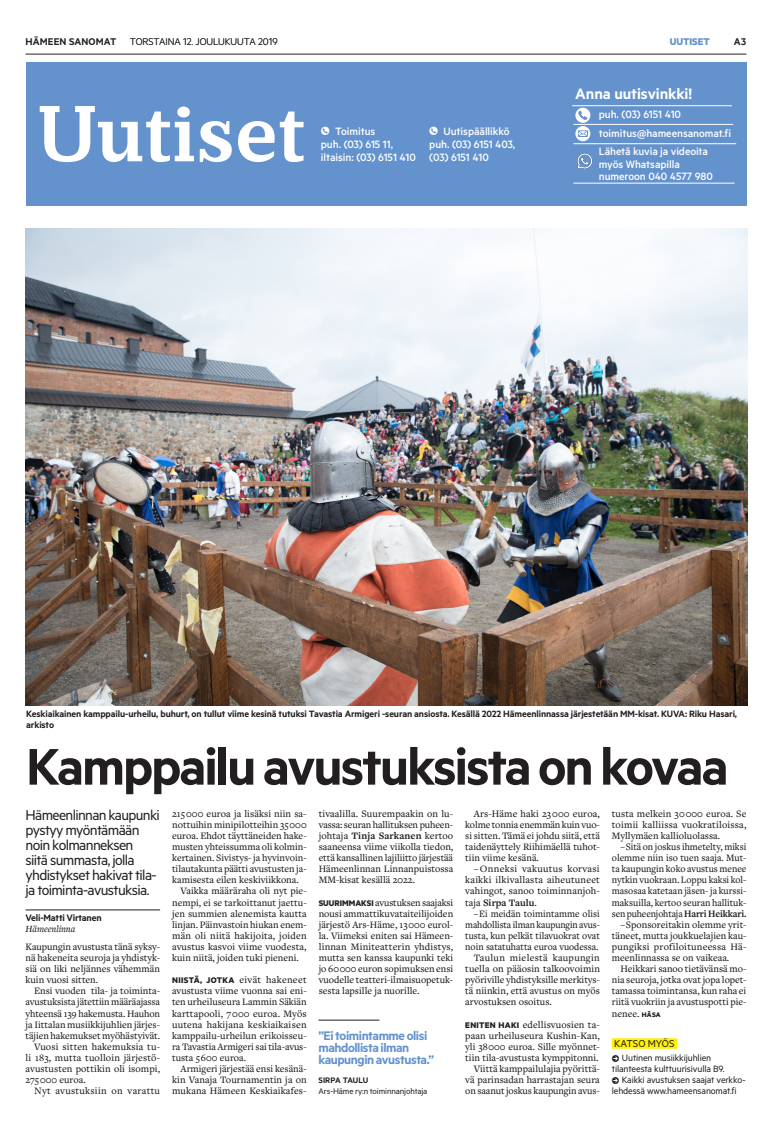
<style>
.page{position:relative;width:772px;height:1134px;background:#fff}
.page>*{position:absolute;margin:0;border:0;box-sizing:border-box;transform-origin:0 0}
.t1{font:600 79px "Prumo Slab";letter-spacing:.02em;color:#fff}
.t2{font:600 58px "Metric";letter-spacing:-.035em;color:#231f20}
.t3{font:600 17px "Metric";letter-spacing:-.005em;color:#fff}
.t4{font:16px/15px "Metric";letter-spacing:-.04em;color:#231f20}
.t5{font:600 14px/12px "Metric";letter-spacing:-.03em;color:#6392cd}
.t6{font:500 12px/13px "Metric";letter-spacing:-.005em;color:#fff}
.t7{font:11.3px "Metric";color:#231f20}
.t8{font:300 11px "Metric";letter-spacing:-.005em;color:#231f20}
.t9{font:700 11px "Metric";letter-spacing:-.005em;color:#6392cd}
.t10{font:600 11px "Metric";color:#231f20}
.t11{font:600 10.5px "Metric";letter-spacing:-.02em;color:#231f20}
.t12{font:600 10.3px/11.1px "Metric";letter-spacing:-.01em;color:#231f20}
.t13{font:10.3px "Metric";letter-spacing:-.01em;color:#231f20}
.t14{font:500 10.2px/11.1px "Freight Text Pro";color:#231f20;text-align:justify}
.t15{font:500 10.2px "Freight Text Pro";color:#231f20;scale:.96 1}
.t16{font:500 10.2px "Freight Text Pro";letter-spacing:.025em;color:#231f20}
.t17{font:500 10.2px "Freight Text Pro";color:#231f20;scale:.95 1}
.t18{font:italic 500 9.8px "Freight Text Pro";letter-spacing:-.01em;color:#231f20}
.t19{font:9.2px "Metric";letter-spacing:-.01em;color:#231f20}
.t20{font:600 9px "Metric";letter-spacing:-.005em;color:#231f20}
.s1{font-weight:600}
.s2{font-family:"Metric";font-weight:700;font-size:9.2px}
.s3{font-weight:700}
.s4{font-family:"Metric";font-weight:700;font-size:7.5px}
.s5{font-size:10px}
</style>
<div class="page">
<hr style="left:26px;top:54px;width:720px;height:1px;background:#231f20">
<div style="left:26px;top:62px;width:720px;height:144px;background:#6392cd"></div>
<svg style="left:575px;top:108px;width:15px;height:33px"></svg>
<img style="left:577px;top:153px;width:14px;height:16px">
<hr style="left:573px;top:124px;width:159px;height:1px;background:#fff">
<hr style="left:571px;top:105px;width:160px;height:1px;background:#fff">
<hr style="left:573px;top:183px;width:161px;height:1px;background:#fff">
<hr style="left:573px;top:143px;width:162px;height:1px;background:#fff">
<hr style="left:26px;top:910px;width:134px;height:1px;background:#231f20">
<div style="left:611px;top:1038px;width:65px;height:11px;background:#fff101"></div>
<img style="left:26px;top:228px;width:720px;height:477px">
<hr style="left:318px;top:1020px;width:61px;height:1px;background:#231f20">
<p class="t8" style="left:26px;top:36px;width:253px"><span class="s1">HÄMEEN SANOMAT</span> TORSTAINA 12. JOULUKUUTA 2019</p>
<p class="t9" style="left:669px;top:35px;width:41px">UUTISET</p>
<p class="t10" style="left:733px;top:35px;width:14px">A3</p>
<h1 class="t1" style="left:38px;top:87px;width:268px">Uutiset</h1>
<p class="t6" style="left:320px;top:125px;width:96px;text-indent:14px">Toimitus<br>puh. (03) 615 11, iltaisin: (03) 6151 410</p>
<p class="t6" style="left:429px;top:125px;width:87px;text-indent:14px">Uutispäällikkö puh. (03) 6151 403, (03) 6151 410</p>
<h3 class="t3" style="left:575px;top:84px;width:118px">Anna uutisvinkki!</h3>
<p class="t6" style="left:598px;top:105px;width:134px;line-height:18.5px">puh. (03) 6151 410 toimitus@hameensanomat.fi<br>Lähetä kuvia ja videoita</p>
<p class="t6" style="left:598px;top:158px;width:115px;line-height:12px">myös Whatsapilla numeroon 040 4577 980</p>
<p class="t12" style="left:26px;top:708px;width:711px">Keskiaikainen kamppailu-urheilu, buhurt, on tullut viime kesinä tutuksi Tavastia Armigeri -seuran ansiosta. Kesällä 2022 Hämeenlinnassa järjestetään MM-kisat. KUVA: Riku Hasari, arkisto</p>
<h2 class="t2" style="left:26px;top:732px;width:703px">Kamppailu avustuksista on kovaa</h2>
<h3 class="t4" style="left:26px;top:807px;width:136px">Hämeenlinnan kaupunki pystyy myöntämään noin kolmanneksen siitä summasta, jolla yhdistykset hakivat tila&shy;ja toiminta-avustuksia.</h3>
<p class="t11" style="left:26px;top:911px;width:78px">Veli-Matti Virtanen</p>
<p class="t18" style="left:26px;top:922px;width:51px">Hämeenlinna</p>
<p class="t14" style="left:26px;top:941px;width:136px">Kaupungin avustusta tänä syksy&shy;nä hakeneita seuroja ja yhdistyk&shy;siä on liki neljännes vähemmän kuin vuosi sitten.</p>
<p class="t14" style="left:34px;top:985px;width:127px">Ensi vuoden tila- ja toiminta-</p>
<p class="t14" style="left:26px;top:996px;width:136px">avustuksista jätettiin määräajassa</p>
<p class="t14" style="left:26px;top:1007px;width:136px">yhteensä 139 hakemusta. Hauhon</p>
<p class="t14" style="left:26px;top:1018px;width:136px">ja Iittalan musiikkijuhlien järjes-</p>
<p class="t14" style="left:26px;top:1029px;width:136px">täjien hakemukset myöhästyivät.</p>
<p class="t14" style="left:34px;top:1041px;width:127px">Vuosi sitten hakemuksia tu-</p>
<p class="t14" style="left:26px;top:1052px;width:136px">li 183, mutta tuolloin järjestö-</p>
<p class="t14" style="left:26px;top:1063px;width:136px">avustusten pottikin oli isompi,</p>
<p class="t14" style="left:26px;top:1074px;width:62px">275 000 euroa.</p>
<p class="t16" style="left:34px;top:1084px;width:127px">Nyt avustuksiin on varattu</p>
<p class="t14" style="left:172px;top:807px;width:136px">215 000 euroa ja lisäksi niin sa-</p>
<p class="t14" style="left:172px;top:819px;width:136px">nottuihin minipilotteihin 35 000</p>
<p class="t14" style="left:172px;top:830px;width:136px">euroa. Ehdot täyttäneiden hake-</p>
<p class="t14" style="left:172px;top:841px;width:136px">musten yhteissumma oli kolmin-</p>
<p class="t14" style="left:172px;top:852px;width:136px">kertainen. Sivistys- ja hyvinvoin-</p>
<p class="t14" style="left:172px;top:863px;width:136px">tilautakunta päätti avustusten ja-</p>
<p class="t14" style="left:172px;top:874px;width:128px">kamisesta eilen keskiviikkona.</p>
<p class="t14" style="left:180px;top:885px;width:127px">Vaikka määräraha oli nyt pie-</p>
<p class="t14" style="left:172px;top:896px;width:136px">nempi, ei se tarkoittanut jaettu-</p>
<p class="t14" style="left:172px;top:907px;width:136px">jen summien alenemista kautta</p>
<p class="t14" style="left:172px;top:918px;width:136px">linjan. Päinvastoin hiukan enem-</p>
<p class="t14" style="left:172px;top:930px;width:136px">män oli niitä hakijoita, joiden</p>
<p class="t14" style="left:172px;top:941px;width:136px">avustus kasvoi viime vuodesta,</p>
<p class="t14" style="left:172px;top:952px;width:128px">kuin niitä, joiden tuki pieneni.</p>
<p class="t14" style="left:172px;top:974px;width:136px"><span class="s2">NIISTÄ, JOTKA</span> eivät hakeneet avustusta viime vuonna sai eni&shy;ten urheiluseura Lammin Säkiän karttapooli, 7 000 euroa. Myös uutena hakijana keskiaikaisen kamppailu-urheilun erikoisseu&shy;ra Tavastia Armigeri sai tila-avus&shy;tusta 5 600 euroa.</p>
<p class="t14" style="left:172px;top:1063px;width:136px;text-indent:9px">Armigeri järjestää ensi kesänä&shy;kin Vanaja Tournamentin ja on mukana Hämeen Keskiaikafes-</p>
<p class="t14" style="left:318px;top:807px;width:136px">tivaalilla. Suurempaakin on lu&shy;vassa: seuran hallituksen puheen&shy;johtaja <span class="s3">Tinja Sarkanen</span> kertoo saaneensa viime viikolla tiedon, että kansallinen lajiliitto järjestää Hämeenlinnan Linnanpuistossa MM-kisat kesällä 2022.</p>
<p class="t14" style="left:318px;top:896px;width:136px"><span class="s2">SUURIMMAKSI</span> avustuksen saajaksi nousi ammattikuvataiteilijoiden järjestö Ars-Häme, 13 000 eurol&shy;la. Viimeksi eniten sai Hämeen&shy;linnan Miniteatterin yhdistys, mutta sen kanssa kaupunki teki jo 60 000 euron sopimuksen ensi vuodelle teatteri-ilmaisuopetuk&shy;sesta lapsille ja nuorille.</p>
<p class="t14" style="left:465px;top:807px;width:136px;text-indent:9px">Ars-Häme haki 23 000 euroa, kolme tonnia enemmän kuin vuo&shy;si sitten. Tämä ei johdu siitä, että taidenäyttely Riihimäellä tuhot&shy;tiin viime kesänä.</p>
<p class="t14" style="left:465px;top:863px;width:136px;text-indent:9px">– Onneksi vakuutus korvasi kaikki ilkivallasta aiheutuneet vahingot, sanoo toiminnanjoh&shy;taja <span class="s3">Sirpa Taulu</span>.</p>
<p class="t15" style="left:473px;top:907px;width:133px">– Ei meidän toimintamme olisi</p>
<p class="t17" style="left:465px;top:918px;width:143px">mahdollista ilman kaupungin avus-</p>
<p class="t15" style="left:465px;top:929px;width:141px">tusta, kun pelkät tilavuokrat ovat</p>
<p class="t15" style="left:465px;top:940px;width:140px">noin satatuhatta euroa vuodessa.</p>
<p class="t16" style="left:473px;top:951px;width:127px">Taulun mielestä kaupungin</p>
<p class="t14" style="left:465px;top:963px;width:136px">tuella on pääosin talkoovoimin</p>
<p class="t14" style="left:465px;top:974px;width:136px">pyöriville yhdistyksille merkitys-</p>
<p class="t14" style="left:465px;top:985px;width:136px">tä niinkin, että avustus on myös</p>
<p class="t14" style="left:465px;top:996px;width:88px">arvostuksen osoitus.</p>
<p class="t14" style="left:465px;top:1018px;width:136px;text-align:right"><span class="s2">ENITEN HAKI</span> edellisvuosien ta&shy;paan urheiluseura Kushin-Kan, yli 38 000 euroa. Sille myönnet&shy;tiin tila-avustusta kymppitonni.<br>Viittä kamppailulajia pyörittä&shy;vä parinsadan harrastajan seura on saanut joskus kaupungin avus-</p>
<p class="t14" style="left:611px;top:807px;width:136px">tusta melkein 30 000 euroa. Se toimii kalliissa vuokratiloissa, Myllymäen kallioluolassa.</p>
<p class="t14" style="left:611px;top:841px;width:136px;text-indent:9px">– Sitä on joskus ihmetelty, miksi olemme niin iso tuen saaja. Mut&shy;ta kaupungin koko avustus menee nytkin vuokraan. Loppu kaksi kol&shy;masosaa katetaan jäsen- ja kurssi&shy;maksuilla, kertoo seuran hallituk&shy;sen puheenjohtaja <span class="s3">Harri Heikkari.</span></p>
<p class="t14" style="left:611px;top:918px;width:136px;text-indent:9px">– Sponsoreitakin olemme yrit&shy;täneet, mutta joukkuelajien kau&shy;pungiksi profiloituneessa Hä&shy;meenlinnassa se on vaikeaa.</p>
<p class="t14" style="left:611px;top:963px;width:136px;text-indent:9px">Heikkari sanoo tietävänsä mo&shy;nia seuroja, jotka ovat jopa lopet&shy;tamassa toimintansa, kun raha ei riitä vuokriin ja avustuspotti pie&shy;nenee. <span class="s4">HÄSA</span></p>
<p class="t7" style="left:613px;top:1037px;width:62px">KATSO MYÖS</p>
<p class="t13" style="left:619px;top:1052px;width:93px"><span class="s5">6</span> Uutinen musiikkijuhlien</p>
<p class="t13" style="left:611px;top:1063px;width:114px">tilanteesta kulttuurisivulla B9.</p>
<p class="t13" style="left:619px;top:1074px;width:127px"><span class="s5">6</span> Kaikki avustuksen saajat verkko-</p>
<p class="t13" style="left:611px;top:1085px;width:126px">lehdessä www.hameensanomat.fi</p>
<h3 class="t5" style="left:318px;top:1029px;width:117px">”Ei toimintamme olisi mahdollista ilman kaupungin avustusta.”</h3>
<p class="t20" style="left:318px;top:1075px;width:51px">SIRPA TAULU</p>
<p class="t19" style="left:318px;top:1086px;width:110px">Ars-Häme ry:n toiminnanjohtaja</p>
</div>
